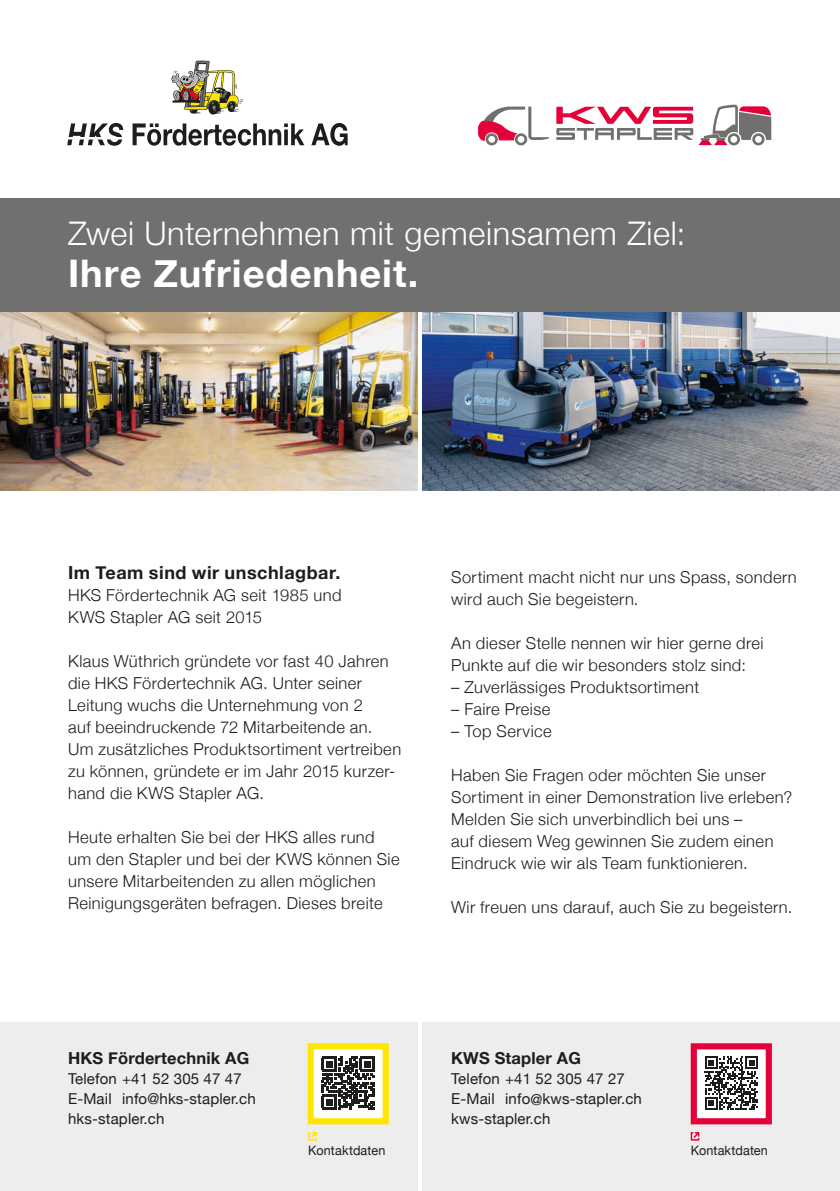
<style>
.page{position:relative;width:840px;height:1191px;background:#fff}
.page>*{position:absolute;margin:0;border:0;box-sizing:border-box;transform-origin:0 0}
.t1{font:700 38px "Helvetica Neue";letter-spacing:.025em;color:#fff}
.t2{font:300 32.4px "Helvetica Neue";letter-spacing:.02em;color:#fff}
.t3{font:700 18px "Helvetica Neue";letter-spacing:.03em;color:#1d1d1b}
.t4{font:300 16.4px/22px "Helvetica Neue";letter-spacing:.025em;color:#1d1d1b}
.t5{font:700 16.4px "Helvetica Neue";letter-spacing:.01em;color:#1d1d1b}
.t6{font:15px/20px "Helvetica Neue";letter-spacing:.01em;color:#1d1d1b}
.t7{font:13px "Helvetica Neue";letter-spacing:.01em;color:#1d1d1b}
</style>
<div class="page">
<div style="left:0;top:1022px;width:417px;height:169px;background:#ededed"></div>
<div style="left:422px;top:1022px;width:417px;height:169px;background:#ededed"></div>
<img style="left:0;top:312px;width:417px;height:178px">
<img style="left:422px;top:312px;width:417px;height:178px">
<div style="left:0;top:198px;width:839px;height:114px;background:#70706f"></div>
<div style="left:310px;top:1046px;width:75px;height:75px;background:#fff"></div>
<svg style="left:321px;top:1056px;width:53px;height:53px"></svg>
<div style="left:307px;top:1043px;width:81px;height:81px;border:6px solid #ffe600"></div>
<svg style="left:308px;top:1132px;width:8px;height:8px"></svg>
<svg style="left:690px;top:1132px;width:9px;height:8px"></svg>
<div style="left:693px;top:1046px;width:75px;height:75px;background:#fff"></div>
<svg style="left:704px;top:1056px;width:53px;height:53px"></svg>
<div style="left:690px;top:1043px;width:81px;height:81px;border:6px solid #e4013a"></div>
<svg style="left:556px;top:105px;width:214px;height:40px"></svg>
<svg style="left:478px;top:107px;width:70px;height:38px"></svg>
<svg style="left:171px;top:61px;width:72px;height:54px"></svg>
<svg style="left:132px;top:123px;width:172px;height:23px"></svg>
<svg style="left:311px;top:123px;width:36px;height:23px"></svg>
<svg style="left:67px;top:123px;width:56px;height:23px"></svg>
<h2 class="t2" style="left:68px;top:207px;width:618px">Zwei Unternehmen mit gemeinsamem Ziel:</h2>
<h1 class="t1" style="left:68px;top:244px;width:352px">Ihre Zufriedenheit.</h1>
<p class="t3" style="left:68px;top:558px;width:274px">Im Team sind wir unschlagbar.</p>
<p class="t4" style="left:68px;top:583px;width:275px">HKS Fördertechnik AG seit 1985 und<br>KWS Stapler AG seit 2015</p>
<p class="t4" style="left:68px;top:649px;width:334px">Klaus Wüthrich gründete vor fast 40 Jahren die HKS Fördertechnik AG. Unter seiner Leitung wuchs die Unternehmung von 2<br>auf beeindruckende 72 Mitarbeitende an.<br>Um zusätzliches Produktsortiment vertreiben zu können, gründete er im Jahr 2015 kurzer&shy;hand die KWS Stapler AG.</p>
<p class="t4" style="left:68px;top:825px;width:333px">Heute erhalten Sie bei der HKS alles rund um den Stapler und bei der KWS können Sie unsere Mitarbeitenden zu allen möglichen Reinigungsgeräten befragen. Dieses breite</p>
<p class="t4" style="left:451px;top:565px;width:347px">Sortiment macht nicht nur uns Spass, sondern wird auch Sie begeistern.</p>
<p class="t4" style="left:451px;top:631px;width:314px">An dieser Stelle nennen wir hier gerne drei<br>Punkte auf die wir besonders stolz sind:</p>
<p class="t4" style="left:451px;top:675px;width:249px">– Zuverlässiges Produktsortiment</p>
<p class="t4" style="left:451px;top:697px;width:100px">– Faire Preise</p>
<p class="t4" style="left:451px;top:719px;width:102px">– Top Service</p>
<p class="t4" style="left:451px;top:763px;width:342px">Haben Sie Fragen oder möchten Sie unser Sortiment in einer Demonstration live erleben?<br>Melden Sie sich unverbindlich bei uns –<br>auf diesem Weg gewinnen Sie zudem einen Eindruck wie wir als Team funktionieren.</p>
<p class="t4" style="left:451px;top:895px;width:342px">Wir freuen uns darauf, auch Sie zu begeistern.</p>
<p class="t5" style="left:68px;top:1045px;width:182px">HKS Fördertechnik AG</p>
<p class="t6" style="left:68px;top:1069px;width:189px">Telefon +41 52 305 47 47<br>E-Mail info@hks-stapler.ch hks-stapler.ch</p>
<p class="t5" style="left:451px;top:1045px;width:131px">KWS Stapler AG</p>
<p class="t6" style="left:451px;top:1069px;width:192px">Telefon +41 52 305 47 27<br>E-Mail info@kws-stapler.ch kws-stapler.ch</p>
<p class="t7" style="left:308px;top:1140px;width:79px">Kontaktdaten</p>
<p class="t7" style="left:690px;top:1140px;width:79px">Kontaktdaten</p>
</div>
